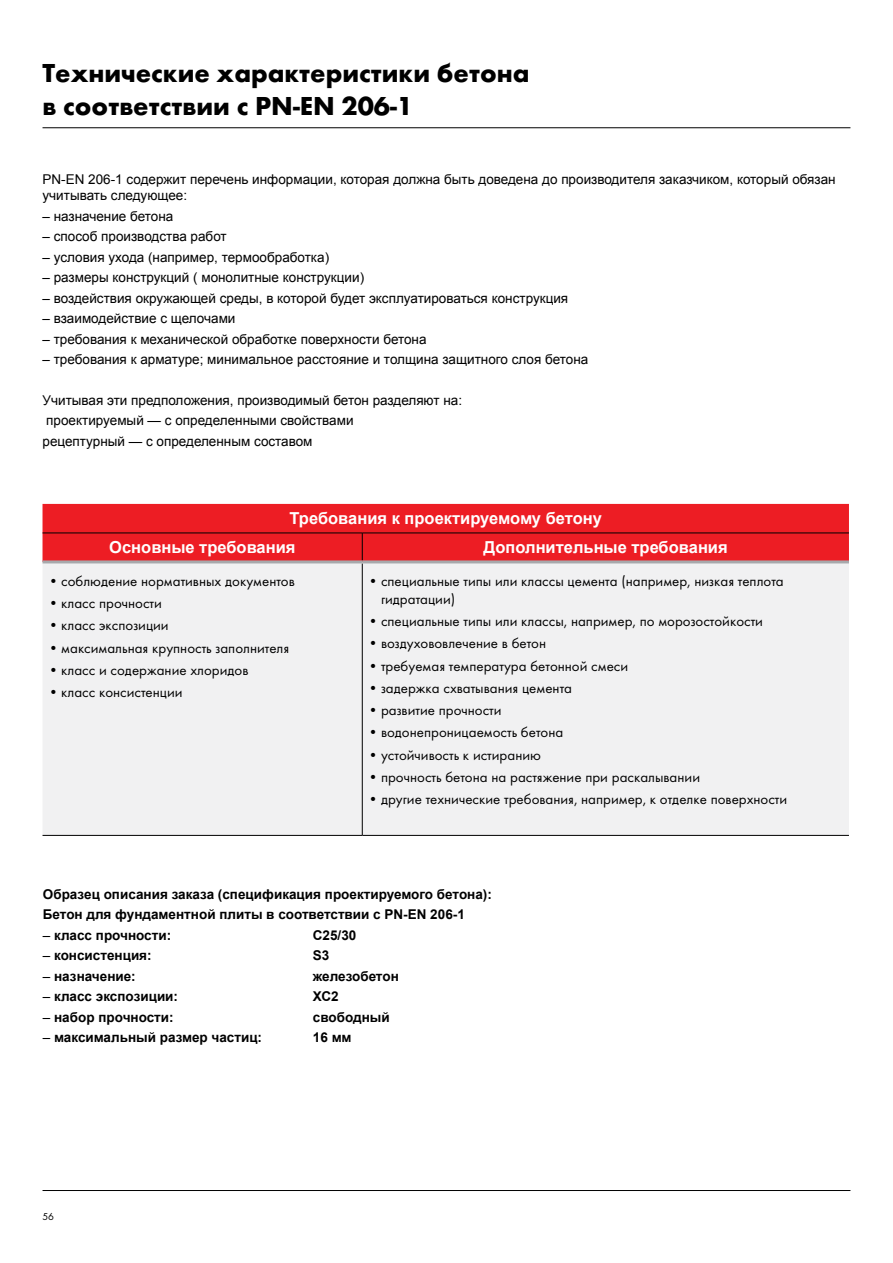
<style>
.page{position:relative;width:893px;height:1263px;background:#fff}
.page>*{position:absolute;margin:0;border:0;box-sizing:border-box;transform-origin:0 0}
.t1{font:700 27px/32.4px "Futura TOT";color:#000}
.t2{font:700 16.5px/29px "Arial";color:#fff}
.t3{font:15px/18px "Futura TOT Boo";color:#000}
.t4{font:13.5px/20.4px "Arial";color:#000}
.t5{font:700 13.5px/20.4px "Arial";color:#000}
.t6{font:10.5px "Futura TOT Boo";color:#000}
.s1{font-weight:400}
</style>
<div class="page">
<hr style="left:43px;top:1190px;width:807px;height:1px;background:#000">
<div style="left:43px;top:504px;width:806px;height:56px;background:#ed1d24"></div>
<div style="left:43px;top:563px;width:806px;height:272px;background:#f1f1f2"></div>
<hr style="left:43px;top:533px;width:319px;height:1px;background:#000">
<hr style="left:362px;top:533px;width:487px;height:1px;background:#000">
<svg style="left:362px;top:533px;width:1px;height:27px"></svg>
<hr style="left:362px;top:563px;width:1px;height:272px;background:#000">
<hr style="left:43px;top:835px;width:319px;height:1px;background:#000">
<hr style="left:362px;top:835px;width:487px;height:1px;background:#000">
<hr style="left:43px;top:560px;width:319px;height:3px;background:#a7a9ac">
<hr style="left:362px;top:560px;width:487px;height:3px;background:#a7a9ac">
<hr style="left:43px;top:127px;width:807px;height:1px;background:#000">
<h1 class="t1" style="left:43px;top:57px;width:488px">Технические характеристики бетона в соответствии с PN-EN 206-1</h1>
<p class="t4" style="left:43px;top:171px;width:795px;line-height:16.2px">PN-EN 206-1 содержит перечень информации, которая должна быть доведена до производителя заказчиком, который обязан учитывать следующее:</p>
<p class="t4" style="left:43px;top:206px;width:132px">– назначение бетона</p>
<p class="t4" style="left:43px;top:226px;width:186px">– способ производства работ</p>
<p class="t4" style="left:43px;top:247px;width:288px">– условия ухода (например, термообработка)</p>
<p class="t4" style="left:43px;top:267px;width:323px">– размеры конструкций ( монолитные конструкции)</p>
<p class="t4" style="left:43px;top:288px;width:527px">– воздействия окружающей среды, в которой будет эксплуатироваться конструкция</p>
<p class="t4" style="left:43px;top:308px;width:194px">– взаимодействие с щелочами</p>
<p class="t4" style="left:43px;top:329px;width:386px">– требования к механической обработке поверхности бетона</p>
<p class="t4" style="left:43px;top:349px;width:547px">– требования к арматуре; минимальное расстояние и толщина защитного слоя бетона</p>
<p class="t4" style="left:43px;top:390px;width:421px">Учитывая эти предположения, производимый бетон разделяют на: проектируемый — с определенными свойствами<br>рецептурный — с определенным составом</p>
<p class="t2" style="left:109px;top:504px;width:494px;text-indent:180px">Требования к проектируемому бетону<br>Основные требования</p>
<p class="t2" style="left:483px;top:533px;width:246px">Дополнительные требования</p>
<p class="t3" style="left:49px;top:572px;width:248px">• соблюдение нормативных документов</p>
<p class="t3" style="left:49px;top:594px;width:115px">• класс прочности</p>
<p class="t3" style="left:49px;top:616px;width:122px">• класс экспозиции</p>
<p class="t3" style="left:49px;top:639px;width:242px">• максимальная крупность заполнителя</p>
<p class="t3" style="left:49px;top:661px;width:201px">• класс и содержание хлоридов</p>
<p class="t3" style="left:49px;top:683px;width:136px">• класс консистенции</p>
<p class="t3" style="left:381px;top:572px;width:404px;text-indent:-13px">• специальные типы или классы цемента (например, низкая теплота гидратации)</p>
<p class="t3" style="left:368px;top:612px;width:396px">• специальные типы или классы, например, по морозостойкости</p>
<p class="t3" style="left:368px;top:634px;width:179px">• воздухововлечение в бетон</p>
<p class="t3" style="left:368px;top:657px;width:261px">• требуемая температура бетонной смеси</p>
<p class="t3" style="left:368px;top:679px;width:205px">• задержка схватывания цемента</p>
<p class="t3" style="left:368px;top:701px;width:135px">• развитие прочности</p>
<p class="t3" style="left:368px;top:723px;width:197px">• водонепроницаемость бетона</p>
<p class="t3" style="left:368px;top:745px;width:174px">• устойчивость к истиранию</p>
<p class="t3" style="left:368px;top:768px;width:333px">• прочность бетона на растяжение при раскалывании</p>
<p class="t3" style="left:368px;top:790px;width:420px">• другие технические требования, например, к отделке поверхности</p>
<p class="t5" style="left:43px;top:884px;width:450px">Образец описания заказа (спецификация проектируемого бетона):<br>Бетон для фундаментной плиты в соответствии с PN-EN 206-1</p>
<p class="t5" style="left:43px;top:925px;width:130px"><span class="s1">–</span> класс прочности:</p>
<p class="t5" style="left:313px;top:925px;width:45px">С25/30</p>
<p class="t5" style="left:43px;top:945px;width:110px"><span class="s1">–</span> консистенция:</p>
<p class="t5" style="left:313px;top:945px;width:18px">S3</p>
<p class="t5" style="left:43px;top:966px;width:94px"><span class="s1">–</span> назначение:</p>
<p class="t5" style="left:313px;top:966px;width:87px">железобетон</p>
<p class="t5" style="left:43px;top:986px;width:137px"><span class="s1">–</span> класс экспозиции:</p>
<p class="t5" style="left:313px;top:986px;width:27px">ХС2</p>
<p class="t5" style="left:43px;top:1007px;width:132px"><span class="s1">–</span> набор прочности:</p>
<p class="t5" style="left:313px;top:1007px;width:78px">свободный</p>
<p class="t5" style="left:43px;top:1027px;width:221px"><span class="s1">–</span> максимальный размер частиц:</p>
<p class="t5" style="left:313px;top:1027px;width:40px">16 мм</p>
<p class="t6" style="left:43px;top:1211px;width:13px">56</p>
</div>
